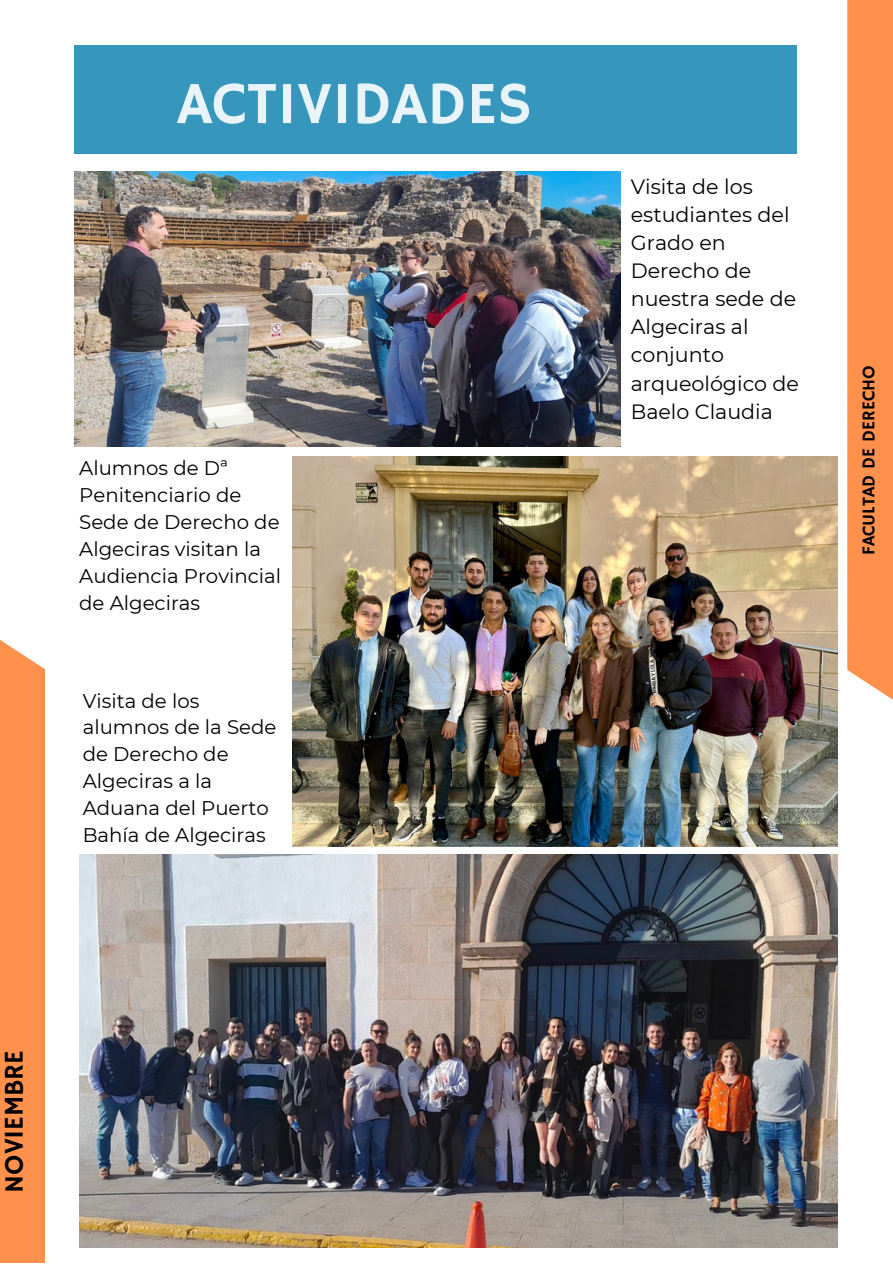
<style>
.page{position:relative;width:893px;height:1264px;background:#fff}
.page>*{position:absolute;margin:0;border:0;box-sizing:border-box;transform-origin:0 0}
.t1{font:60px "Hammersmith One";color:#e8f3fa}
.t2{font:27.15px "Hammersmith One";color:#000}
.t3{font:20.7px/28px "Montserrat";color:#000}
.t4{font:19.8px/26.8px "Montserrat";color:#000}
.t5{font:18px "Hammersmith One";color:#000}
</style>
<div class="page">
<div style="left:0;top:640px;width:45px;height:622px;background:#ff914d"></div>
<div style="left:847px;top:0;width:45px;height:699px;background:#ff914d"></div>
<div style="left:74px;top:45px;width:722px;height:108px;background:#3796bc"></div>
<img style="left:75px;top:172px;width:545px;height:274px">
<img style="left:79px;top:854px;width:758px;height:393px">
<img style="left:292px;top:456px;width:545px;height:391px">
<p class="t1" style="left:177px;top:69px;width:356px">ACTIVIDADES</p>
<p class="t4" style="left:79px;top:454px;width:203px">Alumnos de Dª<br>Penitenciario de<br>Sede de Derecho de<br>Algeciras visitan la<br>Audiencia Provincial de Algeciras</p>
<p class="t4" style="left:83px;top:687px;width:195px">Visita de los alumnos de la Sede de Derecho de<br>Algeciras a la<br>Aduana del Puerto<br>Bahía de Algeciras</p>
<p class="t2" style="left:-2px;top:1192px;width:144px;rotate:-90deg">NOVIEMBRE</p>
<p class="t3" style="left:630px;top:172px;width:170px">Visita de los estudiantes del<br>Grado en<br>Derecho de nuestra sede de<br>Algeciras al conjunto arqueológico de<br>Baelo Claudia</p>
<p class="t5" style="left:858px;top:555px;width:192px;rotate:-90deg">FACULTAD DE DERECHO</p>
</div>
